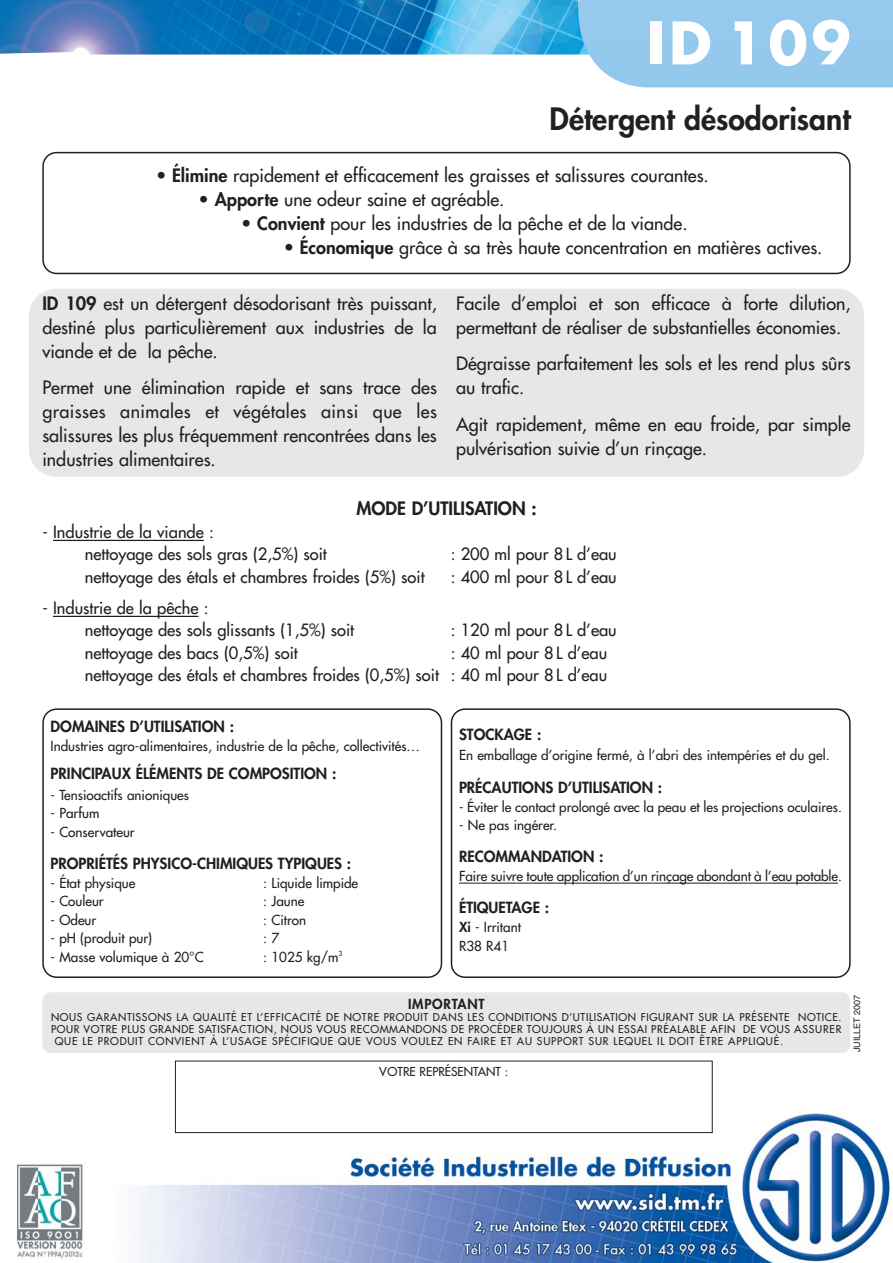
<style>
.page{position:relative;width:893px;height:1263px;background:#fff}
.page>*{position:absolute;margin:0;border:0;box-sizing:border-box;transform-origin:0 0}
.t1{font:700 57px "Futura";color:#fff}
.t2{font:800 30px "Futura";color:#231f20}
.t3{font:18px/24px "Futura";color:#231f20}
.t4{font:800 18px "Futura";color:#231f20}
.t5{font:16.5px/22.5px "Futura";color:#231f20}
.t6{font:800 15px "Futura";color:#231f20}
.t7{font:13.5px/18.5px "Futura";color:#231f20}
.t8{font:800 13.5px "Futura";letter-spacing:.06em;color:#231f20}
.t9{font:12px "Futura";color:#231f20}
.t10{font:10.5px "Futura";letter-spacing:.06em;color:#231f20}
.t11{font:9px "Helvetica";color:#231f20}
.s1{font-weight:800}
</style>
<div class="page">
<div style="left:29px;top:289px;width:835px;height:188px;background:#e6e7e8;border-radius:27px"></div>
<img style="left:16px;top:1108px;width:875px;height:155px">
<img style="left:0;top:0;width:577px;height:55px">
<div style="left:577px;top:0;width:315px;height:88px;background:#95c9ed"></div>
<div style="left:42px;top:992px;width:808px;height:61px;background:#e6e7e8;border-radius:9px"></div>
<div style="left:175px;top:1061px;width:537px;height:72px;background:#fff"></div>
<div style="left:175px;top:1061px;width:537px;height:72px;border:1px solid #231f20"></div>
<hr style="left:53px;top:540px;width:151px;height:1px;background:#231f20">
<hr style="left:53px;top:616px;width:145px;height:1px;background:#231f20">
<svg style="left:451px;top:708px;width:399px;height:270px"></svg>
<svg style="left:42px;top:708px;width:400px;height:270px"></svg>
<svg style="left:459px;top:883px;width:22px;height:1px"></svg>
<hr style="left:481px;top:883px;width:35px;height:1px;background:#231f20">
<hr style="left:516px;top:883px;width:322px;height:1px;background:#231f20">
<svg style="left:42px;top:152px;width:808px;height:122px"></svg>
<h1 class="t1" style="left:646px;top:17px;width:206px">ID 109</h1>
<h2 class="t2" style="left:549px;top:104px;width:302px">Détergent désodorisant</h2>
<p class="t3" style="left:156px;top:165px;width:554px">• <span class="s1">Élimine</span> rapidement et efficacement les graisses et salissures courantes.</p>
<p class="t3" style="left:199px;top:189px;width:307px">• <span class="s1">Apporte</span> une odeur saine et agréable.</p>
<p class="t3" style="left:241px;top:213px;width:448px">• <span class="s1">Convient</span> pour les industries de la pêche et de la viande.</p>
<p class="t3" style="left:284px;top:237px;width:540px">• <span class="s1">Économique</span> grâce à sa très haute concentration en matières actives.</p>
<p class="t3" style="left:42px;top:292px;width:396px;text-align:justify"><span class="s1">ID 109</span> est un détergent désodorisant très puissant, destiné plus particulièrement aux industries de la viande et de la pêche.</p>
<p class="t3" style="left:42px;top:377px;width:396px;text-align:justify">Permet une élimination rapide et sans trace des graisses animales et végétales ainsi que les salissures les plus fréquemment rencontrées dans les industries alimentaires.</p>
<p class="t3" style="left:456px;top:292px;width:396px">Facile d’emploi et son efficace à forte dilution, permettant de réaliser de substantielles économies.</p>
<p class="t3" style="left:456px;top:353px;width:396px">Dégraisse parfaitement les sols et les rend plus sûrs au trafic.</p>
<p class="t3" style="left:456px;top:414px;width:396px">Agit rapidement, même en eau froide, par simple pulvérisation suivie d’un rinçage.</p>
<p class="t5" style="left:85px;top:522px;width:243px;text-indent:-43px">- Industrie de la viande :<br>nettoyage des sols gras (2,5%) soit</p>
<p class="t4" style="left:356px;top:499px;width:182px">MODE D’UTILISATION :</p>
<p class="t5" style="left:451px;top:544px;width:167px">: 200 ml pour 8 L d’eau</p>
<p class="t5" style="left:85px;top:567px;width:341px">nettoyage des étals et chambres froides (5%) soit</p>
<p class="t5" style="left:451px;top:567px;width:167px">: 400 ml pour 8 L d’eau</p>
<p class="t5" style="left:85px;top:598px;width:271px;text-indent:-43px">- Industrie de la pêche :<br>nettoyage des sols glissants (1,5%) soit</p>
<p class="t5" style="left:451px;top:620px;width:167px">: 120 ml pour 8 L d’eau</p>
<p class="t5" style="left:85px;top:643px;width:214px">nettoyage des bacs (0,5%) soit</p>
<p class="t5" style="left:85px;top:643px;width:524px;text-align:right">: 40 ml pour 8 L d’eau<br>nettoyage des étals et chambres froides (0,5%) soit : 40 ml pour 8 L d’eau</p>
<p class="t6" style="left:51px;top:719px;width:185px">DOMAINES D’UTILISATION :</p>
<p class="t7" style="left:51px;top:738px;width:371px">Industries agro-alimentaires, industrie de la pêche, collectivités…</p>
<p class="t6" style="left:51px;top:766px;width:287px">PRINCIPAUX ÉLÉMENTS DE COMPOSITION :</p>
<p class="t7" style="left:51px;top:787px;width:140px">- Tensioactifs anioniques</p>
<p class="t7" style="left:51px;top:805px;width:50px">- Parfum</p>
<p class="t7" style="left:51px;top:824px;width:86px">- Conservateur</p>
<p class="t6" style="left:51px;top:856px;width:302px">PROPRIÉTÉS PHYSICO-CHIMIQUES TYPIQUES :</p>
<p class="t7" style="left:51px;top:875px;width:86px">- État physique</p>
<p class="t7" style="left:263px;top:875px;width:96px">: Liquide limpide</p>
<p class="t7" style="left:51px;top:893px;width:55px">- Couleur</p>
<p class="t7" style="left:263px;top:893px;width:43px">: Jaune</p>
<p class="t7" style="left:51px;top:911px;width:47px">- Odeur</p>
<p class="t7" style="left:263px;top:911px;width:44px">: Citron</p>
<p class="t7" style="left:51px;top:930px;width:103px">- pH (produit pur)</p>
<p class="t7" style="left:263px;top:930px;width:17px">: 7</p>
<p class="t7" style="left:51px;top:948px;width:154px">- Masse volumique à 20°C</p>
<p class="t7" style="left:263px;top:948px;width:81px">: 1025 kg/m<sup>3</sup></p>
<p class="t6" style="left:459px;top:727px;width:84px">STOCKAGE :</p>
<p class="t7" style="left:459px;top:747px;width:372px">En emballage d’origine fermé, à l’abri des intempéries et du gel.</p>
<p class="t6" style="left:459px;top:780px;width:205px">PRÉCAUTIONS D’UTILISATION :</p>
<p class="t7" style="left:459px;top:798px;width:384px">- Éviter le contact prolongé avec la peau et les projections oculaires.</p>
<p class="t7" style="left:459px;top:817px;width:99px">- Ne pas ingérer.</p>
<p class="t6" style="left:459px;top:849px;width:146px">RECOMMANDATION :</p>
<p class="t7" style="left:459px;top:868px;width:384px">Faire suivre toute application d’un rinçage abondant à l’eau potable.</p>
<p class="t6" style="left:459px;top:901px;width:92px">ÉTIQUETAGE :</p>
<p class="t7" style="left:459px;top:919px;width:63px"><span class="s1">Xi</span> - Irritant<br>R38 R41</p>
<p class="t8" style="left:408px;top:998px;width:78px">IMPORTANT</p>
<p class="t10" style="left:51px;top:1012px;width:791px">NOUS GARANTISSONS LA QUALITÉ ET L’EFFICACITÉ DE NOTRE PRODUIT DANS LES CONDITIONS D’UTILISATION FIGURANT SUR LA PRÉSENTE NOTICE.</p>
<p class="t10" style="left:51px;top:1024px;width:791px">POUR VOTRE PLUS GRANDE SATISFACTION, NOUS VOUS RECOMMANDONS DE PROCÉDER TOUJOURS À UN ESSAI PRÉALABLE AFIN DE VOUS ASSURER</p>
<p class="t10" style="left:55px;top:1036px;width:729px">QUE LE PRODUIT CONVIENT À L’USAGE SPÉCIFIQUE QUE VOUS VOULEZ EN FAIRE ET AU SUPPORT SUR LEQUEL IL DOIT ÊTRE APPLIQUÉ.</p>
<p class="t9" style="left:379px;top:1066px;width:131px">VOTRE REPRÉSENTANT :</p>
<p class="t11" style="left:853px;top:1052px;width:59px;rotate:-90deg">JUILLET 2007</p>
</div>
